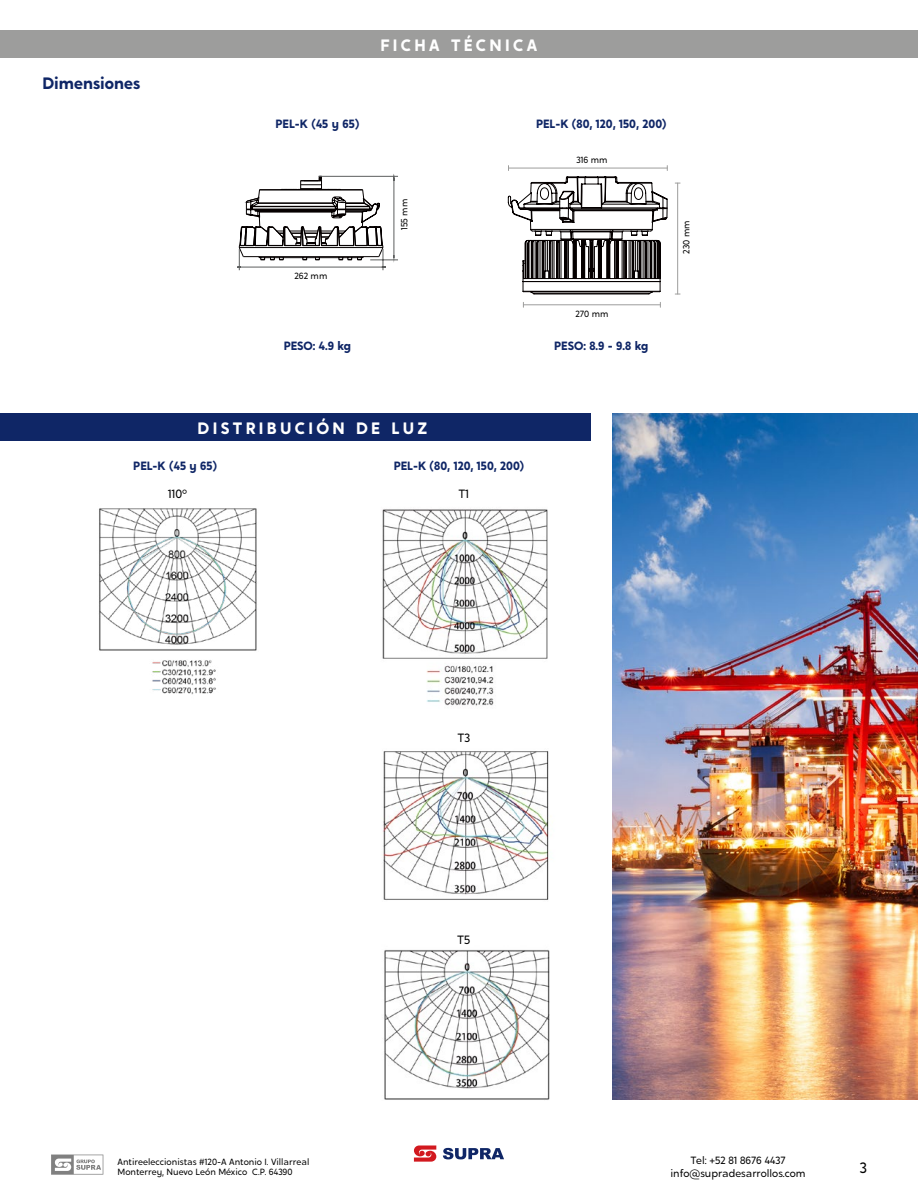
<style>
.page{position:relative;width:918px;height:1188px;background:#fff}
.page>*{position:absolute;margin:0;border:0;box-sizing:border-box;transform-origin:0 0}
.t1{font:700 16.5px "Crossten";letter-spacing:.2em;color:#fff}
.t2{font:700 16.5px "Crossten";color:#0f2666}
.t3{font:15px "Crossten";color:#000}
.t4{font:700 12px "Crossten";color:#0f2666}
.t5{font:12px "Crossten";color:#000}
.t6{font:10.5px/12.6px "Crossten";color:#000;text-align:center}
.t7{font:9px/10.8px "Crossten";color:#000}
</style>
<div class="page">
<svg style="left:51px;top:1155px;width:52px;height:20px"></svg>
<svg style="left:414px;top:1145px;width:22px;height:17px"></svg>
<svg style="left:443px;top:1148px;width:61px;height:11px"></svg>
<div style="left:0;top:30px;width:918px;height:27px;background:#9d9d9c"></div>
<div style="left:0;top:413px;width:591px;height:28px;background:#0f2666"></div>
<img style="left:612px;top:413px;width:306px;height:686px">
<hr style="left:523px;top:304px;width:137px;height:1px;background:#9d9d9c">
<hr style="left:677px;top:183px;width:1px;height:111px;background:#9d9d9c">
<svg style="left:237px;top:175px;width:161px;height:95px"></svg>
<svg style="left:508px;top:166px;width:160px;height:128px"></svg>
<img style="left:99px;top:508px;width:158px;height:187px">
<img style="left:382px;top:509px;width:166px;height:197px">
<img style="left:382px;top:751px;width:167px;height:149px">
<img style="left:384px;top:949px;width:166px;height:151px">
<h1 class="t2" style="left:43px;top:73px;width:99px">Dimensiones</h1>
<h1 class="t1" style="left:381px;top:34px;width:158px">FICHA TÉCNICA</h1>
<h3 class="t4" style="left:276px;top:117px;width:85px">PEL-K (45 y 65)</h3>
<p class="t7" style="left:294px;top:271px;width:34px">262 mm</p>
<p class="t7" style="left:399px;top:230px;width:33px;rotate:-90deg">155 mm</p>
<h3 class="t4" style="left:536px;top:117px;width:132px">PEL-K (80, 120, 150, 200)</h3>
<p class="t7" style="left:576px;top:155px;width:32px">316 mm</p>
<p class="t7" style="left:575px;top:308px;width:35px">270 mm</p>
<h3 class="t4" style="left:284px;top:338px;width:69px">PESO: 4.9 kg</h3>
<h3 class="t4" style="left:554px;top:338px;width:96px">PESO: 8.9 - 9.8 kg</h3>
<p class="t7" style="left:681px;top:254px;width:34px;rotate:-90deg">230 mm</p>
<h1 class="t1" style="left:198px;top:418px;width:231px">DISTRIBUCIÓN DE LUZ</h1>
<h3 class="t4" style="left:133px;top:458px;width:85px">PEL-K (45 y 65)</h3>
<h3 class="t4" style="left:394px;top:458px;width:132px">PEL-K (80, 120, 150, 200)</h3>
<h3 class="t5" style="left:168px;top:487px;width:21px">110°</h3>
<h3 class="t5" style="left:459px;top:487px;width:12px">T1</h3>
<h3 class="t5" style="left:457px;top:730px;width:14px">T3</h3>
<h3 class="t5" style="left:457px;top:933px;width:15px">T5</h3>
<p class="t7" style="left:117px;top:1156px;width:193px">Antireeleccionistas #120-A Antonio I. Villarreal<br>Monterrey, Nuevo León México C.P. 64390</p>
<p class="t6" style="left:670px;top:1154px;width:137px">Tel: +52 81 8676 4437 info@supradesarrollos.com</p>
<h2 class="t3" style="left:860px;top:1159px;width:9px">3</h2>
</div>
